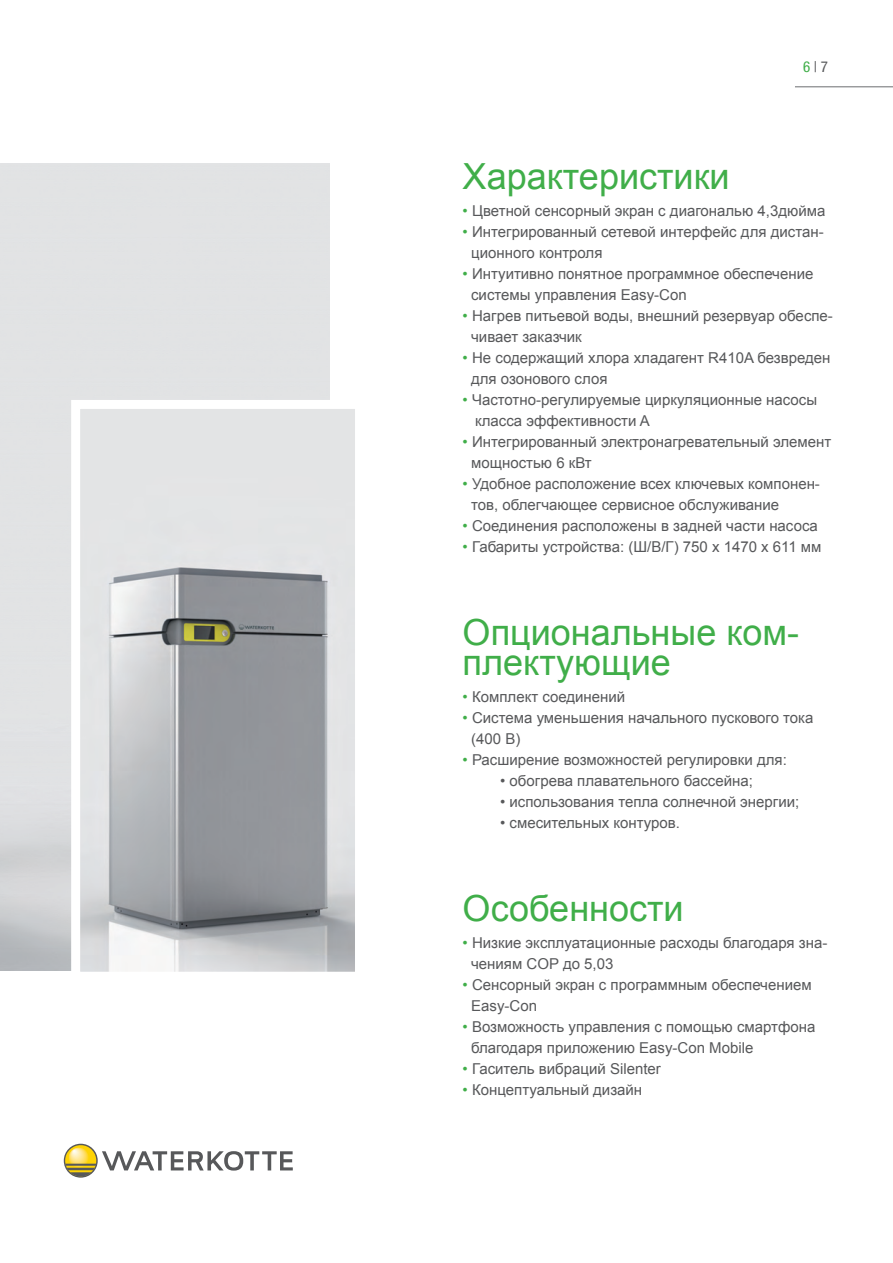
<style>
.page{position:relative;width:893px;height:1263px;background:#fff}
.page>*{position:absolute;margin:0;border:0;box-sizing:border-box;transform-origin:0 0}
.t1{font:36px/30px "Arial";color:#40ae49}
.t2{font:15px/21px "Arial";color:#57585a}
.t3{font:condensed 15px "Helvetica Neue LT Pro";color:#57585a}
.s1{color:#40ae49}
</style>
<div class="page">
<svg style="left:64px;top:1144px;width:229px;height:34px"></svg>
<hr style="left:795px;top:87px;width:98px;height:1px;background:#6c6d70">
<img style="left:81px;top:410px;width:273px;height:561px">
<p class="t3" style="left:803px;top:58px;width:26px"><span class="s1">6</span> | 7</p>
<h1 class="t1" style="left:463px;top:162px;width:268px">Характеристики</h1>
<p class="t2" style="left:463px;top:201px;width:364px"><span class="s1">•</span> Цветной сенсорный экран с диагональю 4,3дюйма</p>
<p class="t2" style="left:471px;top:222px;width:354px;text-indent:-9px"><span class="s1">•</span> Интегрированный сетевой интерфейс для дистан&shy;ционного контроля</p>
<p class="t2" style="left:471px;top:264px;width:344px;text-indent:-9px"><span class="s1">•</span> Интуитивно понятное программное обеспечение системы управления Easy-Con</p>
<p class="t2" style="left:471px;top:306px;width:363px;text-indent:-9px"><span class="s1">•</span> Нагрев питьевой воды, внешний резервуар обеспе&shy;чивает заказчик</p>
<p class="t2" style="left:471px;top:348px;width:361px;text-indent:-9px"><span class="s1">•</span> Не содержащий хлора хладагент R410A безвреден для озонового слоя</p>
<p class="t2" style="left:475px;top:390px;width:344px;text-indent:-13px"><span class="s1">•</span> Частотно-регулируемые циркуляционные насосы класса эффективности A</p>
<p class="t2" style="left:471px;top:432px;width:362px;text-indent:-9px"><span class="s1">•</span> Интегрированный электронагревательный элемент мощностью 6 кВт</p>
<p class="t2" style="left:471px;top:474px;width:350px;text-indent:-9px"><span class="s1">•</span> Удобное расположение всех ключевых компонен&shy;тов, облегчающее сервисное обслуживание</p>
<p class="t2" style="left:463px;top:516px;width:357px"><span class="s1">•</span> Соединения расположены в задней части насоса</p>
<p class="t2" style="left:463px;top:537px;width:360px"><span class="s1">•</span> Габариты устройства: (Ш/В/Г) 750 x 1470 x 611 мм</p>
<h1 class="t1" style="left:463px;top:618px;width:338px">Опциональные ком&shy;плектующие</h1>
<p class="t2" style="left:463px;top:687px;width:164px"><span class="s1">•</span> Комплект соединений</p>
<p class="t2" style="left:471px;top:708px;width:344px;text-indent:-9px"><span class="s1">•</span> Система уменьшения начального пускового тока (400 В)</p>
<p class="t2" style="left:463px;top:750px;width:326px"><span class="s1">•</span> Расширение возможностей регулировки для:</p>
<p class="t2" style="left:500px;top:771px;width:254px">• обогрева плавательного бассейна;</p>
<p class="t2" style="left:500px;top:792px;width:301px">• использования тепла солнечной энергии;</p>
<p class="t2" style="left:500px;top:813px;width:181px">• смесительных контуров.</p>
<h1 class="t1" style="left:463px;top:894px;width:223px">Особенности</h1>
<p class="t2" style="left:471px;top:933px;width:358px;text-indent:-9px"><span class="s1">•</span> Низкие эксплуатационные расходы благодаря зна&shy;чениям COP до 5,03</p>
<p class="t2" style="left:471px;top:975px;width:342px;text-indent:-9px"><span class="s1">•</span> Сенсорный экран с программным обеспечением<br>Easy-Con</p>
<p class="t2" style="left:471px;top:1017px;width:346px;text-indent:-9px"><span class="s1">•</span> Возможность управления с помощью смартфона благодаря приложению Easy-Con Mobile</p>
<p class="t2" style="left:463px;top:1059px;width:200px"><span class="s1">•</span> Гаситель вибраций Silenter</p>
<p class="t2" style="left:463px;top:1080px;width:181px"><span class="s1">•</span> Концептуальный дизайн</p>
</div>
